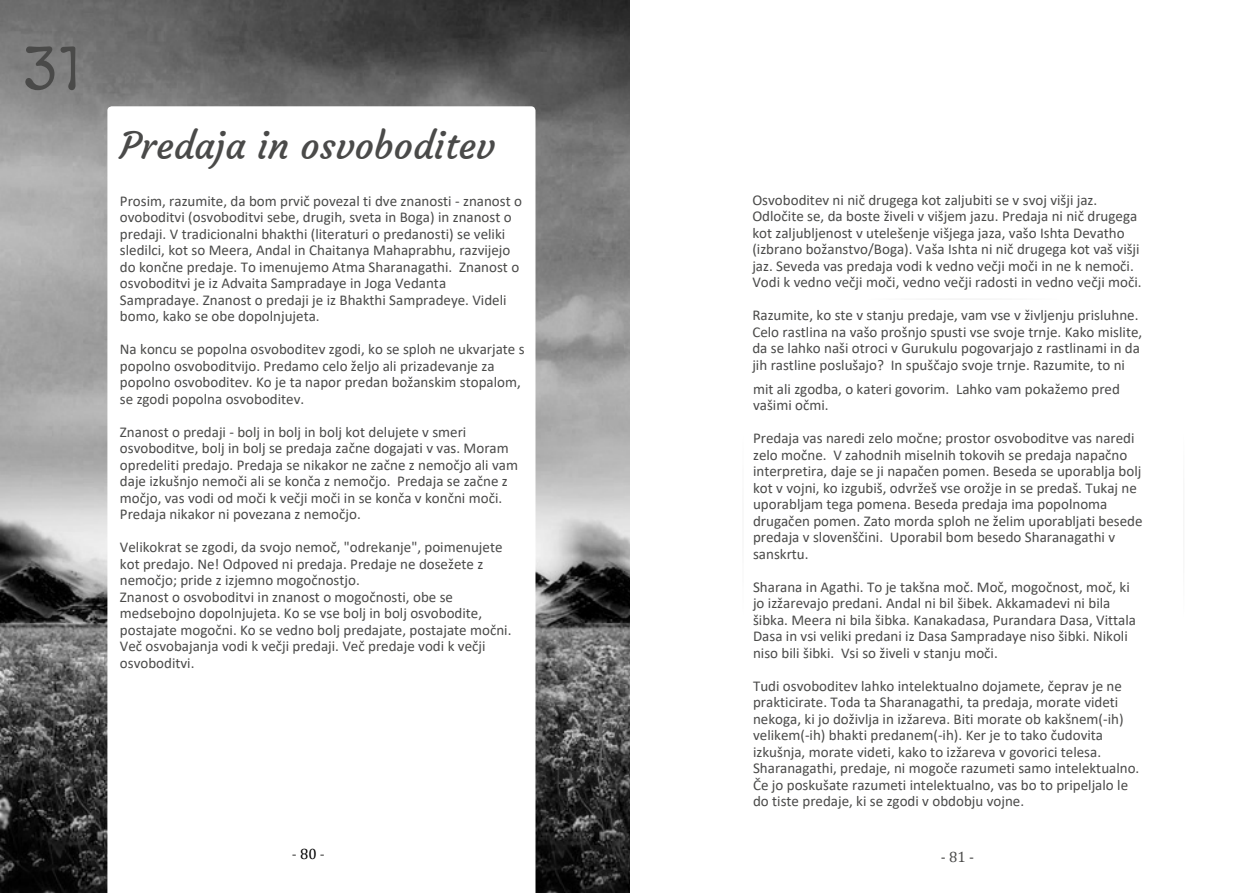
<style>
.page{position:relative;width:1259px;height:893px;background:#fff}
.page>*{position:absolute;margin:0;border:0;box-sizing:border-box;transform-origin:0 0}
.t1{font:67.5px "Macondo Swash Caps";color:#4a4a49}
.t2{font:37.5px "Courgette";color:#4a4a49}
.t3{font:15px/16.5px "Calibri";color:#4a4a49}
.t4{font:15px "Cambria Math";color:#4a4a49}
.s1{color:#000}
</style>
<div class="page">
<img style="left:0;top:0;width:629px;height:893px">
<svg style="left:107px;top:106px;width:428px;height:787px"></svg>
<h1 class="t1" style="left:22px;top:30px;width:58px">31</h1>
<h2 class="t2" style="left:120px;top:123px;width:377px">Predaja in osvoboditev</h2>
<p class="t3" style="left:120px;top:192px;width:403px">Prosim, razumite, da bom prvič povezal ti dve znanosti - znanost o ovoboditvi (osvoboditvi sebe, drugih, sveta in Boga) in znanost o predaji. V tradicionalni bhakthi (literaturi o predanosti) se veliki sledilci, kot so Meera, Andal in Chaitanya Mahaprabhu, razvijejo do končne predaje. To imenujemo Atma Sharanagathi. Znanost o osvoboditvi je iz Advaita Sampradaye in Joga Vedanta Sampradaye. Znanost o predaji je iz Bhakthi Sampradeye. Videli bomo, kako se obe dopolnjujeta.</p>
<p class="t3" style="left:120px;top:340px;width:406px">Na koncu se popolna osvoboditev zgodi, ko se sploh ne ukvarjate s popolno osvoboditvijo. Predamo celo željo ali prizadevanje za popolno osvoboditev. Ko je ta napor predan božanskim stopalom, se zgodi popolna osvoboditev.</p>
<p class="t3" style="left:120px;top:423px;width:400px">Znanost o predaji - bolj in bolj in bolj kot delujete v smeri osvoboditve, bolj in bolj se predaja začne dogajati v vas. Moram opredeliti predajo. Predaja se nikakor ne začne z nemočjo ali vam daje izkušnjo nemoči ali se konča z nemočjo. Predaja se začne z močjo, vas vodi od moči k večji moči in se konča v končni moči.<br>Predaja nikakor ni povezana z nemočjo.</p>
<p class="t3" style="left:120px;top:538px;width:393px">Velikokrat se zgodi, da svojo nemoč, "odrekanje", poimenujete kot predajo. Ne! Odpoved ni predaja. Predaje ne dosežete z nemočjo; pride z izjemno mogočnostjo.<br>Znanost o osvoboditvi in znanost o mogočnosti, obe se medsebojno dopolnjujeta. Ko se vse bolj in bolj osvobodite, postajate mogočni. Ko se vedno bolj predajate, postajate močni.<br>Več osvobajanja vodi k večji predaji. Več predaje vodi k večji osvoboditvi.</p>
<p class="t3" style="left:752px;top:191px;width:391px">Osvoboditev ni nič drugega kot zaljubiti se v svoj višji jaz.<br>Odločite se, da boste živeli v višjem jazu. Predaja ni nič drugega kot zaljubljenost v utelešenje višjega jaza, vašo Ishta Devatho (izbrano božanstvo/Boga). Vaša Ishta ni nič drugega kot vaš višji jaz. Seveda vas predaja vodi k vedno večji moči in ne k nemoči.<br>Vodi k vedno večji moči, vedno večji radosti in vedno večji moči.</p>
<p class="t3" style="left:752px;top:307px;width:391px">Razumite, ko ste v stanju predaje, vam vse v življenju prisluhne.<br>Celo rastlina na vašo prošnjo spusti vse svoje trnje. Kako mislite, da se lahko naši otroci v Gurukulu pogovarjajo z rastlinami in da jih rastline poslušajo? In spuščajo svoje trnje. Razumite, to ni</p>
<p class="t3" style="left:753px;top:380px;width:368px">mit ali zgodba, o kateri govorim. Lahko vam pokažemo pred vašimi očmi.</p>
<p class="t3" style="left:753px;top:429px;width:391px">Predaja vas naredi zelo močne; prostor osvoboditve vas naredi zelo močne. V zahodnih miselnih tokovih se predaja napačno interpretira, daje se ji napačen pomen. Beseda se uporablja bolj kot v vojni, ko izgubiš, odvržeš vse orožje in se predaš. Tukaj ne uporabljam tega pomena. Beseda predaja ima popolnoma drugačen pomen. Zato morda sploh ne želim uporabljati besede predaja v slovenščini. Uporabil bom besedo Sharanagathi v sanskrtu.</p>
<p class="t3" style="left:753px;top:578px;width:384px">Sharana in Agathi. To je takšna moč. Moč, mogočnost, moč, ki jo izžarevajo predani. Andal ni bil šibek. Akkamadevi ni bila šibka. Meera ni bila šibka. Kanakadasa, Purandara Dasa, Vittala Dasa in vsi veliki predani iz Dasa Sampradaye niso šibki. Nikoli niso bili šibki. Vsi so živeli v stanju moči.</p>
<p class="t3" style="left:753px;top:677px;width:388px">Tudi osvoboditev lahko intelektualno dojamete, čeprav je ne prakticirate. Toda ta Sharanagathi, ta predaja, morate videti nekoga, ki jo doživlja in izžareva. Biti morate ob kakšnem(-ih) velikem(-ih) bhakti predanem(-ih). Ker je to tako čudovita izkušnja, morate videti, kako to izžareva v govorici telesa.<br>Sharanagathi, predaje, ni mogoče razumeti samo intelektualno.<br>Če jo poskušate razumeti intelektualno, vas bo to pripeljalo le do tiste predaje, ki se zgodi v obdobju vojne.</p>
<p class="t4" style="left:292px;top:845px;width:35px">-<span class="s1">80</span> -</p>
<p class="t4" style="left:941px;top:848px;width:35px">- 81 -</p>
</div>
